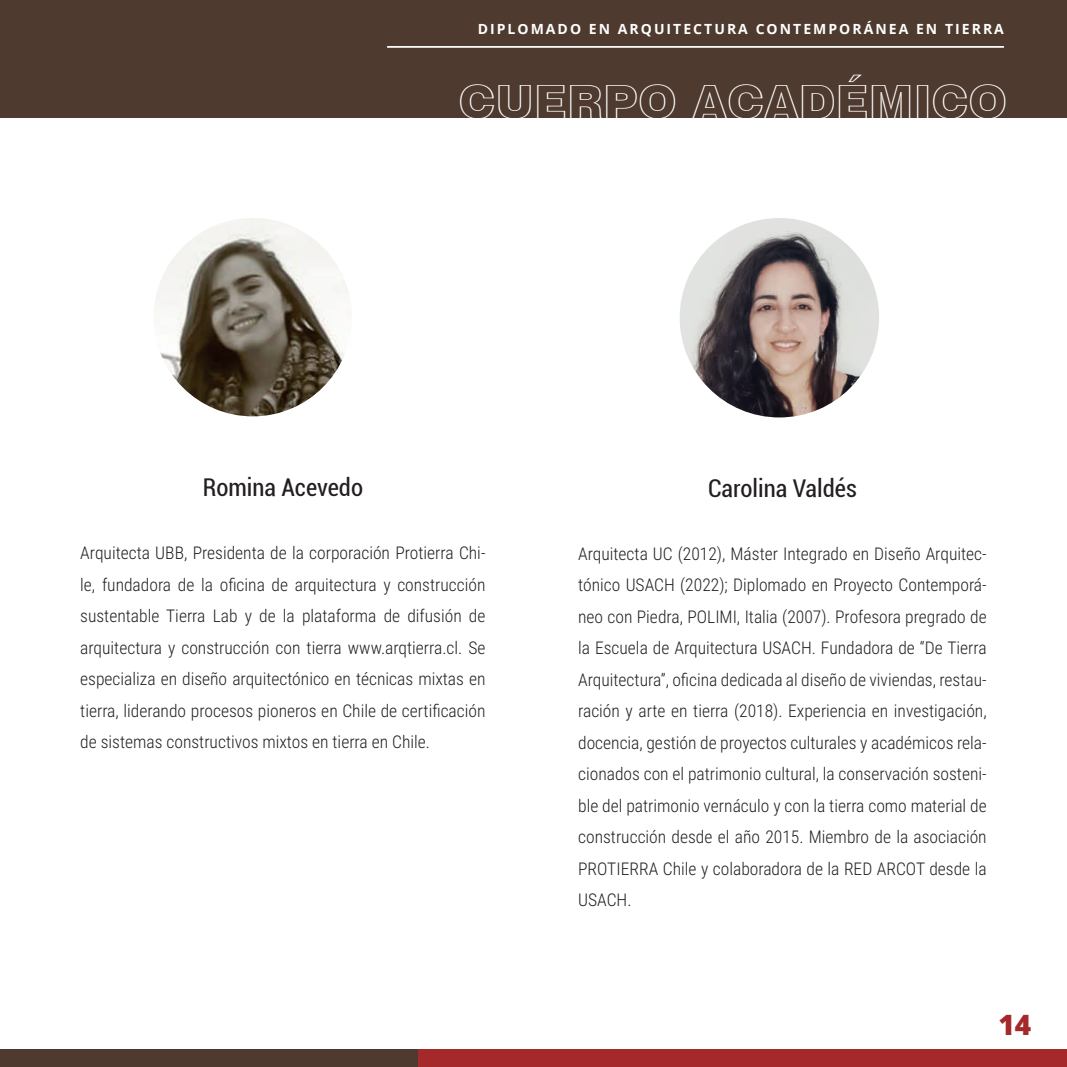
<style>
.page{position:relative;width:1067px;height:1067px;background:#fff}
.page>*{position:absolute;margin:0;border:0;box-sizing:border-box;transform-origin:0 0}
.t1{font:47.25px "Swiss 721 BT Black Outline";color:#fff}
.t2{font:800 28px "Open Sans";color:#a5292a}
.t3{font:condensed 24.5px "Roboto";color:#231f20}
.t4{font:300 17.5px/31.5px "Roboto Condensed";color:#231f20;text-align:justify}
.t5{font:700 14px "Open Sans";letter-spacing:.145em;color:#fff}
</style>
<div class="page">
<div style="left:0;top:0;width:1067px;height:117px;background:#4e3a2f"></div>
<img style="left:154px;top:218px;width:198px;height:198px;border-radius:99px">
<hr style="left:387px;top:46px;width:617px;height:2px;background:#fff">
<div style="left:0;top:1049px;width:418px;height:18px;background:#4e3a2f"></div>
<div style="left:418px;top:1049px;width:649px;height:18px;background:#a5292a"></div>
<img style="left:679px;top:218px;width:200px;height:199px;border-radius:100px">
<p class="t5" style="left:478px;top:19px;width:528px">DIPLOMADO EN ARQUITECTURA CONTEMPORÁNEA EN TIERRA</p>
<h1 class="t1" style="left:458px;top:73px;width:550px">CUERPO ACADÉMICO</h1>
<h3 class="t3" style="left:203px;top:470px;width:162px">Romina Acevedo</h3>
<h3 class="t3" style="left:708px;top:471px;width:150px">Carolina Valdés</h3>
<p class="t4" style="left:80px;top:536px;width:407px">Arquitecta UBB, Presidenta de la corporación Protierra Chi&shy;le, fundadora de la oficina de arquitectura y construcción sustentable Tierra Lab y de la plataforma de difusión de arquitectura y construcción con tierra www.arqtierra.cl. Se especializa en diseño arquitectónico en técnicas mixtas en tierra, liderando procesos pioneros en Chile de certificación de sistemas constructivos mixtos en tierra en Chile.</p>
<p class="t4" style="left:578px;top:537px;width:410px">Arquitecta UC (2012), Máster Integrado en Diseño Arquitec&shy;tónico USACH (2022); Diplomado en Proyecto Contemporá&shy;neo con Piedra, POLIMI, Italia (2007). Profesora pregrado de la Escuela de Arquitectura USACH. Fundadora de “De Tierra Arquitectura”, oficina dedicada al diseño de viviendas, restau&shy;ración y arte en tierra (2018). Experiencia en investigación, docencia, gestión de proyectos culturales y académicos rela&shy;cionados con el patrimonio cultural, la conservación sosteni&shy;ble del patrimonio vernáculo y con la tierra como material de construcción desde el año 2015. Miembro de la asociación PROTIERRA Chile y colaboradora de la RED ARCOT desde la USACH.</p>
<h2 class="t2" style="left:998px;top:1003px;width:34px">14</h2>
</div>
